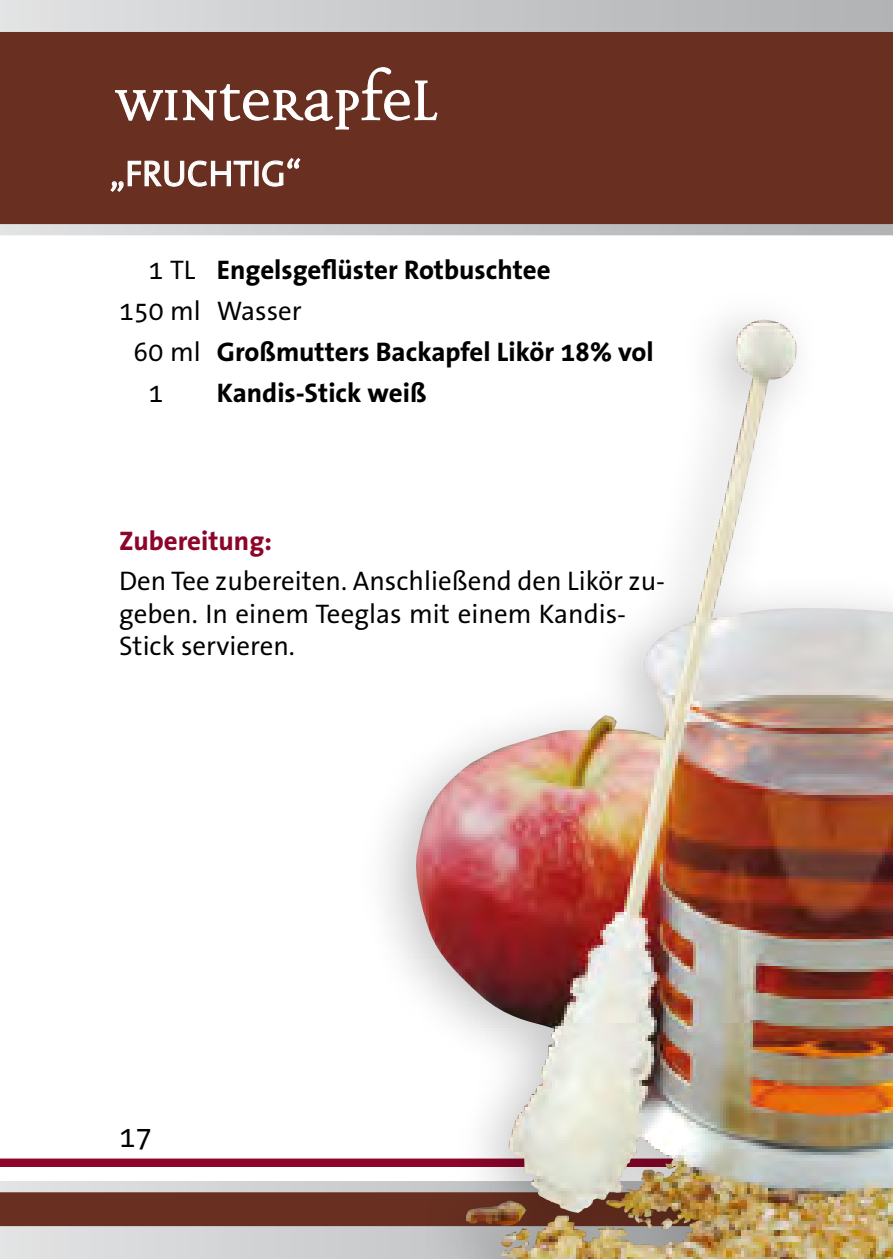
<style>
.page{position:relative;width:893px;height:1259px;background:#fff}
.page>*{position:absolute;margin:0;border:0;box-sizing:border-box;transform-origin:0 0}
.t1{font:75px "Disturbance OT";color:#fff}
.t2{font:36px "The Sans Office";color:#fff}
.t3{font:30px "The Sans Office";color:#000}
.t4{font:27px/32.4px "The Sans Office";color:#000}
.t5{font:700 27px "The Sans Office";color:#000}
.t6{font:700 27px "The Sans Office";color:#8d052b}
.s1{font-weight:400}
</style>
<div class="page">
<div style="left:0;top:19px;width:893px;height:211px;background:#693021"></div>
<div style="left:0;top:0;width:893px;height:32px;background:linear-gradient(to right,#e1e1e3,#aeb0b2)"></div>
<svg style="left:0;top:224px;width:893px;height:11px;background:#c6c7c8"></svg>
<div style="left:0;top:1186px;width:893px;height:50px;background:#693021"></div>
<div style="left:0;top:1181px;width:893px;height:11px;background:#d7d8d9"></div>
<div style="left:0;top:1158px;width:893px;height:9px;background:#8d052b"></div>
<div style="left:0;top:1226px;width:893px;height:33px;background:#d7d8d9"></div>
<svg style="left:115px;top:67px;width:323px;height:63px"></svg>
<svg style="left:110px;top:160px;width:143px;height:32px"></svg>
<svg style="left:262px;top:158px;width:39px;height:29px"></svg>
<div style="left:355px;top:284px;width:538px;height:975px;background:#000;opacity:.22"></div>
<img style="left:412px;top:322px;width:342px;height:891px">
<h1 class="t1" style="left:116px;top:67px;width:324px">WINTERAPFEL</h1>
<h2 class="t2" style="left:110px;top:150px;width:193px">„FRUCHTIG“</h2>
<p class="t5" style="left:148px;top:253px;width:404px"><span class="s1">1 TL</span> Engelsgeflüster Rotbuschtee</p>
<p class="t4" style="left:119px;top:294px;width:184px">150 ml Wasser</p>
<p class="t5" style="left:134px;top:335px;width:521px"><span class="s1">60 ml</span> Großmutters Backapfel Likör 18% vol</p>
<p class="t4" style="left:148px;top:376px;width:16px">1</p>
<p class="t5" style="left:217px;top:376px;width:211px">Kandis-Stick weiß</p>
<p class="t6" style="left:119px;top:523px;width:154px">Zubereitung:</p>
<p class="t4" style="left:119px;top:564px;width:548px">Den Tee zubereiten. Anschließend den Likör zu&shy;geben. In einem Teeglas mit einem Kandis-<br>Stick servieren.</p>
<p class="t3" style="left:119px;top:1117px;width:34px">17</p>
</div>
